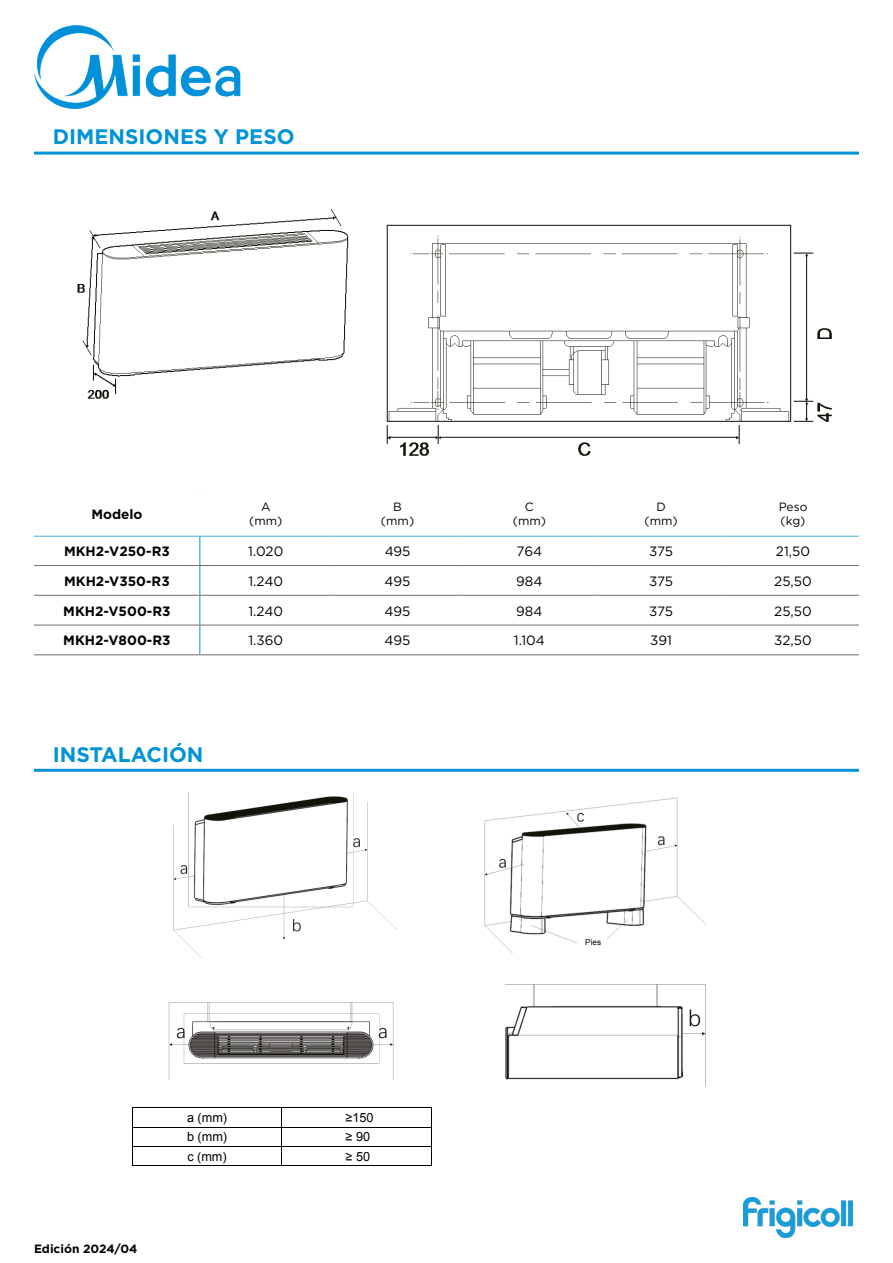
<style>
.page{position:relative;width:893px;height:1263px;background:#fff}
.page>*{position:absolute;margin:0;border:0;box-sizing:border-box;transform-origin:0 0}
.t1{font:700 21px "Gotham";color:#0093d6}
.t2{font:13.5px "Gotham";color:#000}
.t3{font:700 13.5px "Gotham";color:#000}
.t4{font:12.75px "Arial";color:#000}
.t5{font:12px/14.4px "Gotham";color:#000;text-align:center}
.t6{font:700 12px "Gotham";color:#000}
.t7{font:8.25px "Arial";color:#000}
</style>
<div class="page">
<img style="left:34px;top:26px;width:207px;height:83px">
<img style="left:744px;top:1197px;width:109px;height:40px">
<img style="left:484px;top:797px;width:223px;height:157px">
<hr style="left:132px;top:1107px;width:150px;height:1px;background:#000">
<hr style="left:282px;top:1107px;width:149px;height:1px;background:#000">
<hr style="left:132px;top:1127px;width:150px;height:1px;background:#000">
<hr style="left:282px;top:1127px;width:149px;height:1px;background:#000">
<hr style="left:132px;top:1146px;width:150px;height:1px;background:#000">
<hr style="left:282px;top:1146px;width:149px;height:1px;background:#000">
<svg style="left:132px;top:1108px;width:1px;height:57px"></svg>
<hr style="left:132px;top:1165px;width:150px;height:1px;background:#000">
<hr style="left:282px;top:1165px;width:149px;height:1px;background:#000">
<svg style="left:431px;top:1107px;width:1px;height:59px"></svg>
<img style="left:173px;top:792px;width:223px;height:166px">
<img style="left:168px;top:1002px;width:226px;height:77px">
<img style="left:505px;top:984px;width:201px;height:103px">
<img style="left:77px;top:208px;width:755px;height:248px">
<div style="left:657px;top:194px;width:144px;height:23px;background:#fff"></div>
<hr style="left:34px;top:654px;width:166px;height:1px;background:#776c68">
<hr style="left:200px;top:654px;width:132px;height:1px;background:#776c68">
<hr style="left:332px;top:654px;width:131px;height:1px;background:#776c68">
<hr style="left:463px;top:654px;width:132px;height:1px;background:#776c68">
<hr style="left:595px;top:654px;width:132px;height:1px;background:#776c68">
<hr style="left:727px;top:654px;width:132px;height:1px;background:#776c68">
<div style="left:43px;top:417px;width:172px;height:62px;background:#fff"></div>
<div style="left:629px;top:453px;width:221px;height:26px;background:#fff"></div>
<hr style="left:34px;top:769px;width:825px;height:3px;background:#0093d6">
<hr style="left:34px;top:152px;width:825px;height:3px;background:#0093d6">
<svg style="left:34px;top:490px;width:825px;height:164px"></svg>
<h1 class="t1" style="left:53px;top:123px;width:243px">DIMENSIONES Y PESO</h1>
<h1 class="t1" style="left:180px;top:123px;width:124px">S ET OIDS</h1>
<h1 class="t1" style="left:200px;top:123px;width:113px">&amp; WEIGHT</h1>
<p class="t5" style="left:772px;top:499px;width:44px">We ght</p>
<p class="t5" style="left:777px;top:499px;width:34px">Poids</p>
<p class="t3" style="left:91px;top:505px;width:53px">Modelo</p>
<p class="t5" style="left:249px;top:499px;width:35px">A (mm)</p>
<p class="t5" style="left:381px;top:499px;width:35px">B (mm)</p>
<p class="t5" style="left:513px;top:499px;width:35px">C (mm)</p>
<p class="t5" style="left:645px;top:499px;width:35px">D (mm)</p>
<p class="t5" style="left:779px;top:499px;width:30px;text-align:left">Peso (kg)</p>
<p class="t3" style="left:122px;top:505px;width:22px">è e</p>
<p class="t3" style="left:96px;top:505px;width:44px">Model</p>
<p class="t3" style="left:64px;top:542px;width:107px">MKH2-V250-R3</p>
<p class="t2" style="left:248px;top:543px;width:37px">1.020</p>
<p class="t2" style="left:385px;top:543px;width:27px">495</p>
<p class="t2" style="left:517px;top:543px;width:27px">764</p>
<p class="t2" style="left:649px;top:543px;width:25px">375</p>
<p class="t2" style="left:776px;top:543px;width:36px">21,50</p>
<p class="t3" style="left:64px;top:572px;width:107px">MKH2-V350-R3</p>
<p class="t2" style="left:248px;top:572px;width:36px">1.240</p>
<p class="t2" style="left:385px;top:572px;width:27px">495</p>
<p class="t2" style="left:516px;top:572px;width:28px">984</p>
<p class="t2" style="left:649px;top:572px;width:25px">375</p>
<p class="t2" style="left:774px;top:572px;width:39px">25,50</p>
<p class="t3" style="left:63px;top:602px;width:109px">MKH2-V500-R3</p>
<p class="t2" style="left:248px;top:602px;width:36px">1.240</p>
<p class="t2" style="left:385px;top:602px;width:27px">495</p>
<p class="t2" style="left:516px;top:602px;width:28px">984</p>
<p class="t2" style="left:649px;top:602px;width:25px">375</p>
<p class="t2" style="left:774px;top:602px;width:39px">25,50</p>
<p class="t3" style="left:63px;top:632px;width:109px">MKH2-V800-R3</p>
<p class="t2" style="left:248px;top:632px;width:36px">1.360</p>
<p class="t2" style="left:385px;top:632px;width:27px">495</p>
<p class="t2" style="left:514px;top:632px;width:33px">1.104</p>
<p class="t2" style="left:650px;top:632px;width:23px">391</p>
<p class="t2" style="left:774px;top:632px;width:39px">32,50</p>
<h1 class="t1" style="left:53px;top:740px;width:152px">INSTALACIÓN</h1>
<h1 class="t1" style="left:131px;top:740px;width:84px">LATION</h1>
<p class="t6" style="left:34px;top:1241px;width:103px">É tion 2024/04</p>
<p class="t6" style="left:34px;top:1241px;width:105px">Edición 2024/04</p>
<p class="t4" style="left:187px;top:1109px;width:42px">a (mm)</p>
<p class="t4" style="left:345px;top:1109px;width:30px">≥150</p>
<p class="t4" style="left:187px;top:1128px;width:42px">b (mm)</p>
<p class="t4" style="left:345px;top:1128px;width:26px">≥ 90</p>
<p class="t4" style="left:187px;top:1148px;width:41px">c (mm)</p>
<p class="t4" style="left:345px;top:1148px;width:26px">≥ 50</p>
<p class="t7" style="left:585px;top:936px;width:17px">Pies</p>
</div>
